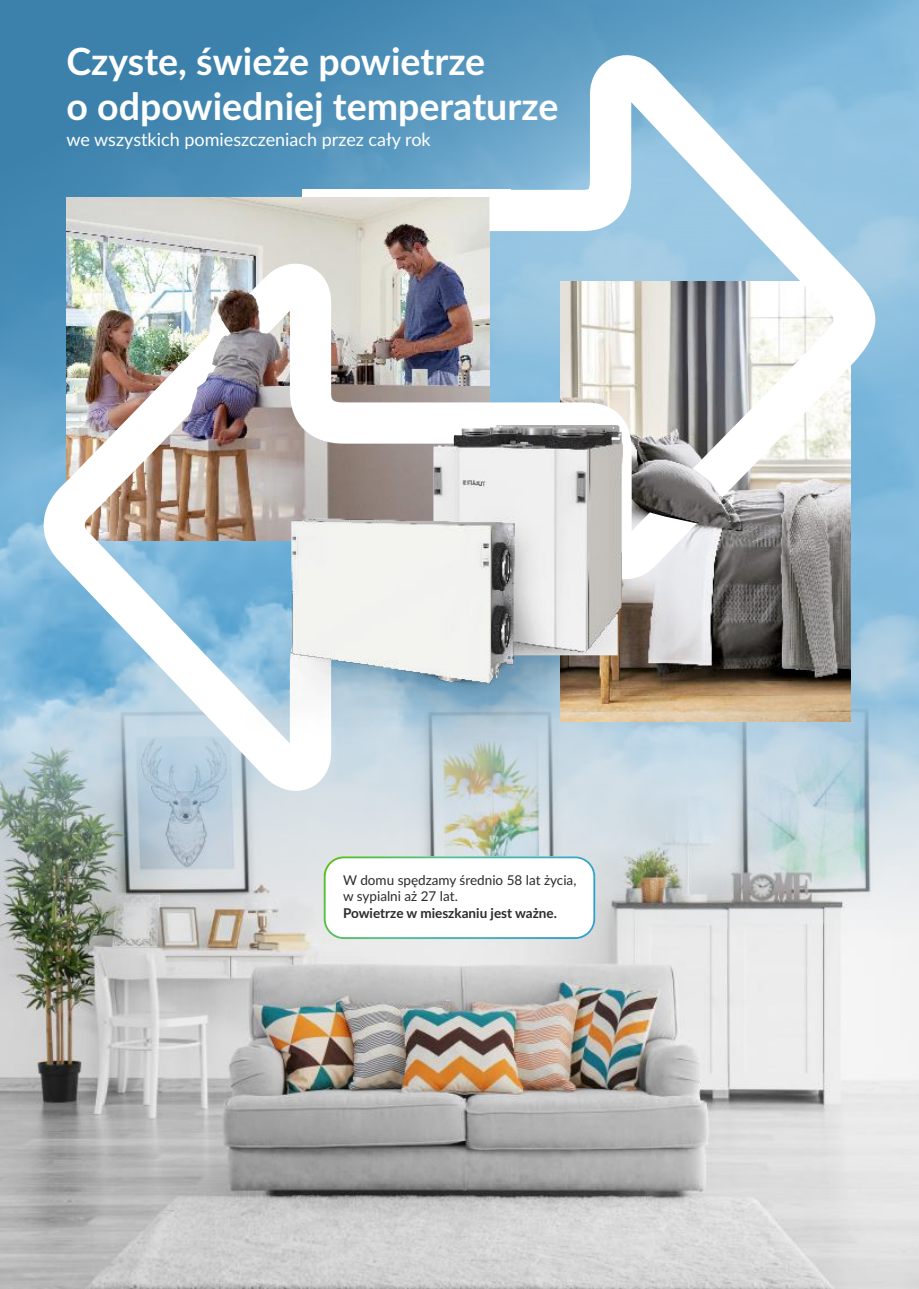
<style>
.page{position:relative;width:919px;height:1289px;background:#fff}
.page>*{position:absolute;margin:0;border:0;box-sizing:border-box;transform-origin:0 0}
.t1{font:700 37.5px/45px "Lato";color:#fff}
.t2{font:18px "Lato";color:#fff}
.t3{font:13.5px/16.2px "Lato";color:#2b2b2a}
.t4{font:700 13.5px "Lato";color:#2b2b2a}
</style>
<div class="page">
<svg style="left:0;top:0;width:918px;height:526px;background:#5a9ac1"></svg>
<img style="left:0;top:676px;width:918px;height:612px">
<svg style="left:324px;top:856px;width:271px;height:83px"></svg>
<img style="left:38px;top:52px;width:850px;height:738px">
<img style="left:244px;top:425px;width:430px;height:340px">
<img style="left:190px;top:293px;width:83px;height:124px">
<img style="left:642px;top:464px;width:83px;height:62px">
<h1 class="t1" style="left:66px;top:41px;width:493px">Czyste, świeże powietrze<br>o odpowiedniej temperaturze</h1>
<h2 class="t2" style="left:66px;top:132px;width:366px">we wszystkich pomieszczeniach przez cały rok</h2>
<p class="t3" style="left:343px;top:873px;width:235px">W domu spędzamy średnio 58 lat życia, w sypialni aż 27 lat.</p>
<p class="t4" style="left:343px;top:906px;width:215px">Powietrze w mieszkaniu jest ważne.</p>
</div>
